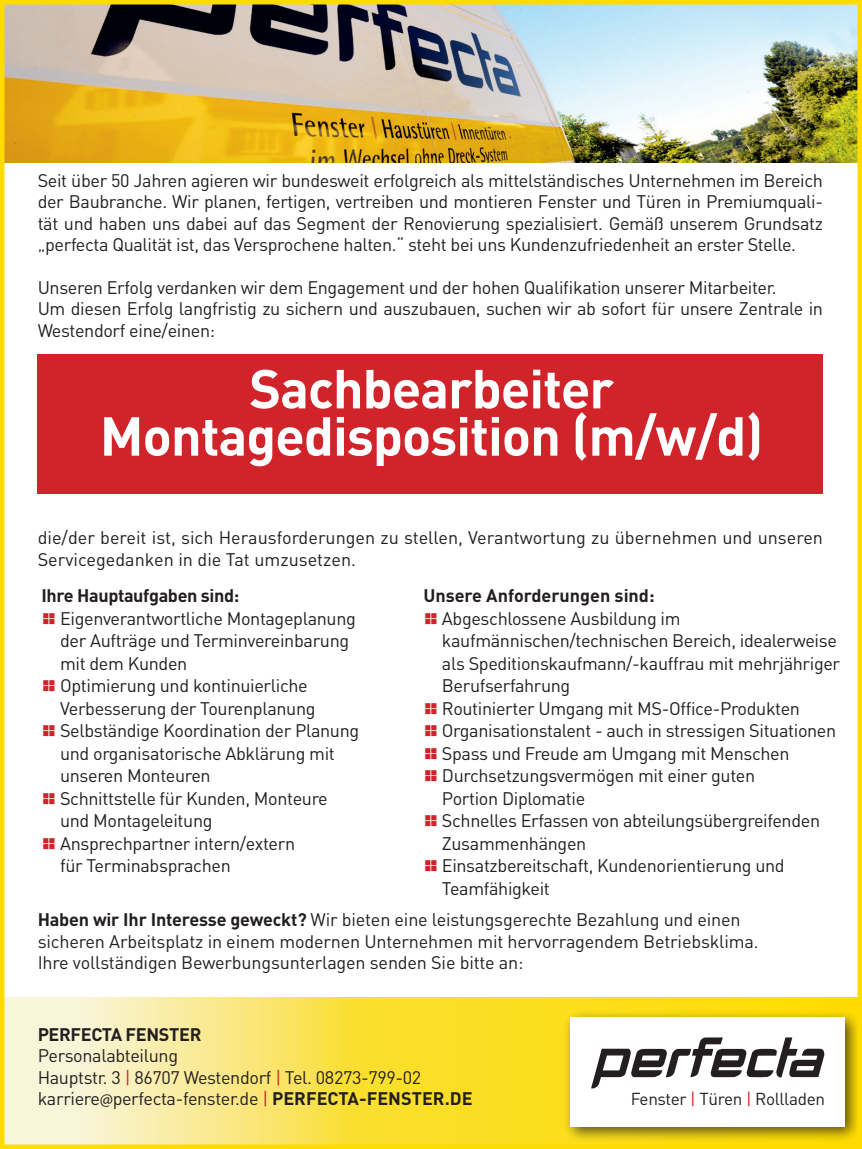
<style>
.page{position:relative;width:862px;height:1149px;background:#fff}
.page>*{position:absolute;margin:0;border:0;box-sizing:border-box;transform-origin:0 0}
.t1{font:700 54px/47.2px "DIN";letter-spacing:-.02em;color:#fff;text-align:center}
.t2{font:18px/22.5px "DIN";letter-spacing:-.02em;color:#231f20}
.t3{font:18px/21.6px "DIN";color:#231f20}
.t4{font:700 18px "DIN";letter-spacing:-.02em;color:#231f20}
.t5{font:700 18px "DIN";color:#231f20}
.t6{font:17.1px "DIN";letter-spacing:-.02em;color:#231f20}
.s1{font-weight:700}
.s2{color:#d1232a}
.s3{font-family:"Myriad Pro"}
</style>
<div class="page">
<img style="left:5px;top:5px;width:851px;height:158px">
<svg style="left:5px;top:997px;width:851px;height:146px;background:#fae66b"></svg>
<div style="left:562px;top:1008px;width:299px;height:135px;background:#231f20;opacity:.75"></div>
<div style="left:570px;top:1016px;width:274px;height:110px;background:#fff"></div>
<svg style="left:591px;top:1037px;width:233px;height:51px"></svg>
<div style="left:38px;top:354px;width:784px;height:140px;background:#d1232a"></div>
<div style="left:0;top:0;width:861px;height:1148px;border:4px solid #ffdc01"></div>
<p class="t2" style="left:38px;top:169px;width:786px;line-height:21.4px;text-align:justify">Seit über 50 Jahren agieren wir bundesweit erfolgreich als mittelständisches Unternehmen im Bereich der Baubranche. Wir planen, fertigen, vertreiben und montieren Fenster und Türen in Premiumquali&shy;tät und haben uns dabei auf das Segment der Renovierung spezialisiert. Gemäß unserem Grundsatz „perfecta Qualität ist, das Versprochene halten.“ steht bei uns Kundenzufriedenheit an erster Stelle.</p>
<p class="t2" style="left:38px;top:276px;width:786px;line-height:21.4px">Unseren Erfolg verdanken wir dem Engagement und der hohen Qualifikation unserer Mitarbeiter.<br>Um diesen Erfolg langfristig zu sichern und auszubauen, suchen wir ab sofort für unsere Zentrale in<br>Westendorf eine/einen:</p>
<h1 class="t1" style="left:100px;top:363px;width:665px">Sachbearbeiter<br>Montagedisposition (m/w/d)</h1>
<p class="t3" style="left:38px;top:526px;width:786px">die/der bereit ist, sich Herausforderungen zu stellen, Verantwortung zu übernehmen und unseren<br>Servicegedanken in die Tat umzusetzen.</p>
<p class="t4" style="left:41px;top:583px;width:199px">Ihre Hauptaufgaben sind:</p>
<p class="t2" style="left:60px;top:606px;width:300px">Eigenverantwortliche Montageplanung der Aufträge und Terminvereinbarung mit dem Kunden<br>Optimierung und kontinuierliche<br>Verbesserung der Tourenplanung<br>Selbständige Koordination der Planung und organisatorische Abklärung mit unseren Monteuren<br>Schnittstelle für Kunden, Monteure und Montageleitung<br>Ansprechpartner intern/extern<br>für Terminabsprachen</p>
<p class="t2" style="left:38px;top:908px;width:722px;line-height:21.6px"><span class="s1">Haben wir Ihr Interesse geweckt?</span> Wir bieten eine leistungsgerechte Bezahlung und einen sicheren Arbeitsplatz in einem modernen Unternehmen mit hervorragendem Betriebsklima.<br>Ihre vollständigen Bewerbungsunterlagen senden Sie bitte an:</p>
<p class="t5" style="left:423px;top:583px;width:233px">Unsere Anforderungen sind:</p>
<p class="t2" style="left:441px;top:606px;width:399px">Abgeschlossene Ausbildung im kaufmännischen/technischen Bereich, idealerweise als Speditionskaufmann/-kauffrau mit mehrjähriger Berufserfahrung<br>Routinierter Umgang mit MS-Office-Produkten Organisationstalent - auch in stressigen Situationen Spass und Freude am Umgang mit Menschen Durchsetzungsvermögen mit einer guten<br>Portion Diplomatie<br>Schnelles Erfassen von abteilungsübergreifenden Zusammenhängen<br>Einsatzbereitschaft, Kundenorientierung und Teamfähigkeit</p>
<p class="t4" style="left:38px;top:1022px;width:165px">PERFECTA FENSTER</p>
<p class="t2" style="left:38px;top:1044px;width:436px;line-height:21.4px">Personalabteilung<br>Hauptstr. 3 <span class="s2">|</span> 86707 Westendorf <span class="s2">|</span> Tel. 08273-799-02 karriere<span class="s3">@</span>perfecta-fenster.de <span class="s2">|</span> <span class="s1">PERFECTA-FENSTER.DE</span></p>
<p class="t6" style="left:630px;top:1087px;width:196px">Fenster <span class="s2">|</span> Türen <span class="s2">|</span> Rollladen</p>
</div>
